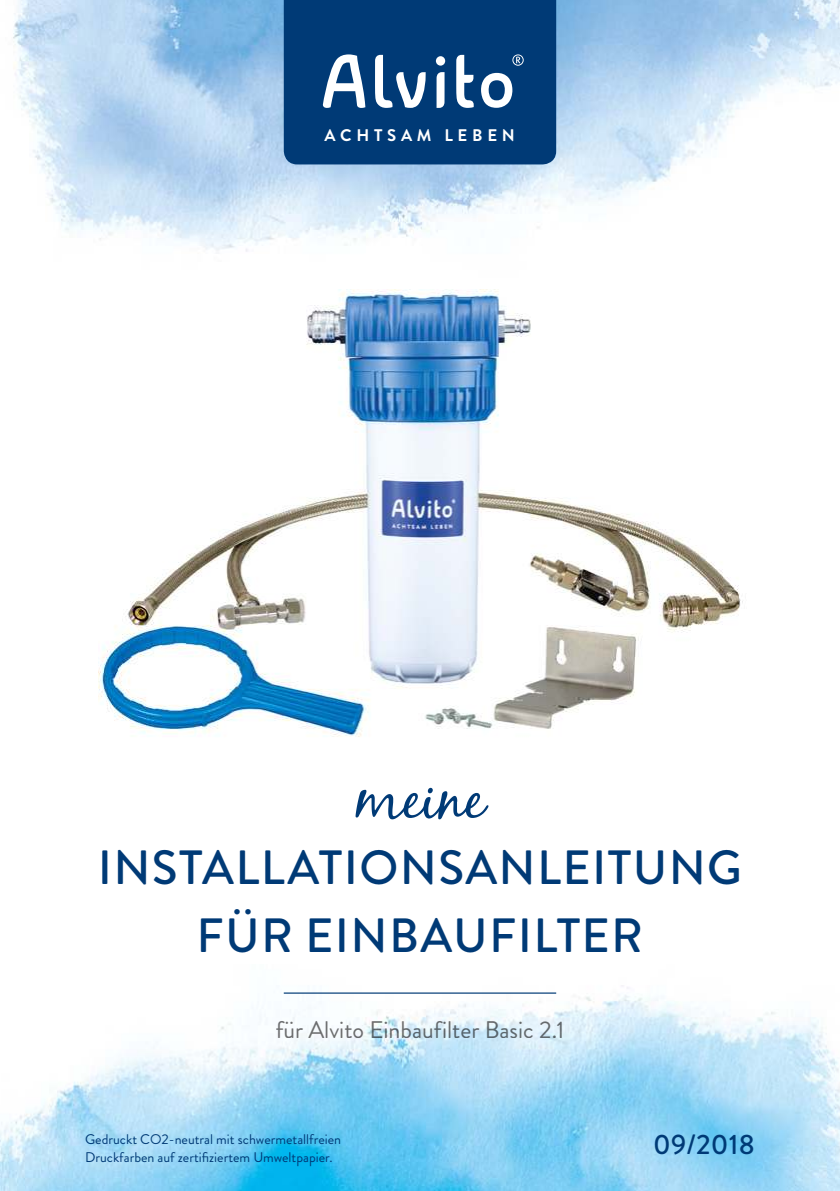
<style>
.page{position:relative;width:840px;height:1191px;background:#fff}
.page>*{position:absolute;margin:0;border:0;box-sizing:border-box;transform-origin:0 0}
.t1{font:60px "Black Jack";color:#003a76}
.t2{font:500 48px/68px "Brandon Grotesque";letter-spacing:.03em;color:#003a76;text-align:center}
.t3{font:500 28px "Brandon Grotesque";letter-spacing:.01em;color:#003a76}
.t4{font:24px "Brandon Grotesque";color:#706f6f}
.t5{font:700 16.8px "Brandon Grotesque";letter-spacing:.28em;color:#fff}
.t6{font:14px/18px "Brandon Grotesque";color:#003a76}
</style>
<div class="page">
<img style="left:98px;top:289px;width:645px;height:448px">
<img style="left:0;top:985px;width:839px;height:206px">
<hr style="left:283px;top:992px;width:273px;height:1px;background:#003a76">
<img style="left:13px;top:0;width:826px;height:252px">
<div style="left:283px;top:0;width:273px;height:164px;background:#003a76"></div>
<svg style="left:435px;top:56px;width:10px;height:10px"></svg>
<svg style="left:456px;top:55px;width:17px;height:53px"></svg>
<svg style="left:322px;top:54px;width:43px;height:54px"></svg>
<svg style="left:375px;top:55px;width:50px;height:53px"></svg>
<svg style="left:480px;top:73px;width:32px;height:35px"></svg>
<svg style="left:436px;top:72px;width:8px;height:36px"></svg>
<svg style="left:512px;top:54px;width:11px;height:12px"></svg>
<p class="t5" style="left:324px;top:125px;width:192px">ACHTSAM LEBEN</p>
<h1 class="t1" style="left:355px;top:761px;width:130px">meine</h1>
<h2 class="t2" style="left:98px;top:836px;width:645px">INSTALLATIONSANLEITUNG<br>FÜR EINBAUFILTER</h2>
<h3 class="t4" style="left:275px;top:1020px;width:290px">für Alvito Einbaufilter Basic 2.1</h3>
<p class="t6" style="left:85px;top:1132px;width:257px">Gedruckt CO2-neutral mit schwermetallfreien<br>Druckfarben auf zertifiziertem Umweltpapier.</p>
<h3 class="t3" style="left:652px;top:1128px;width:103px">09/2018</h3>
</div>
